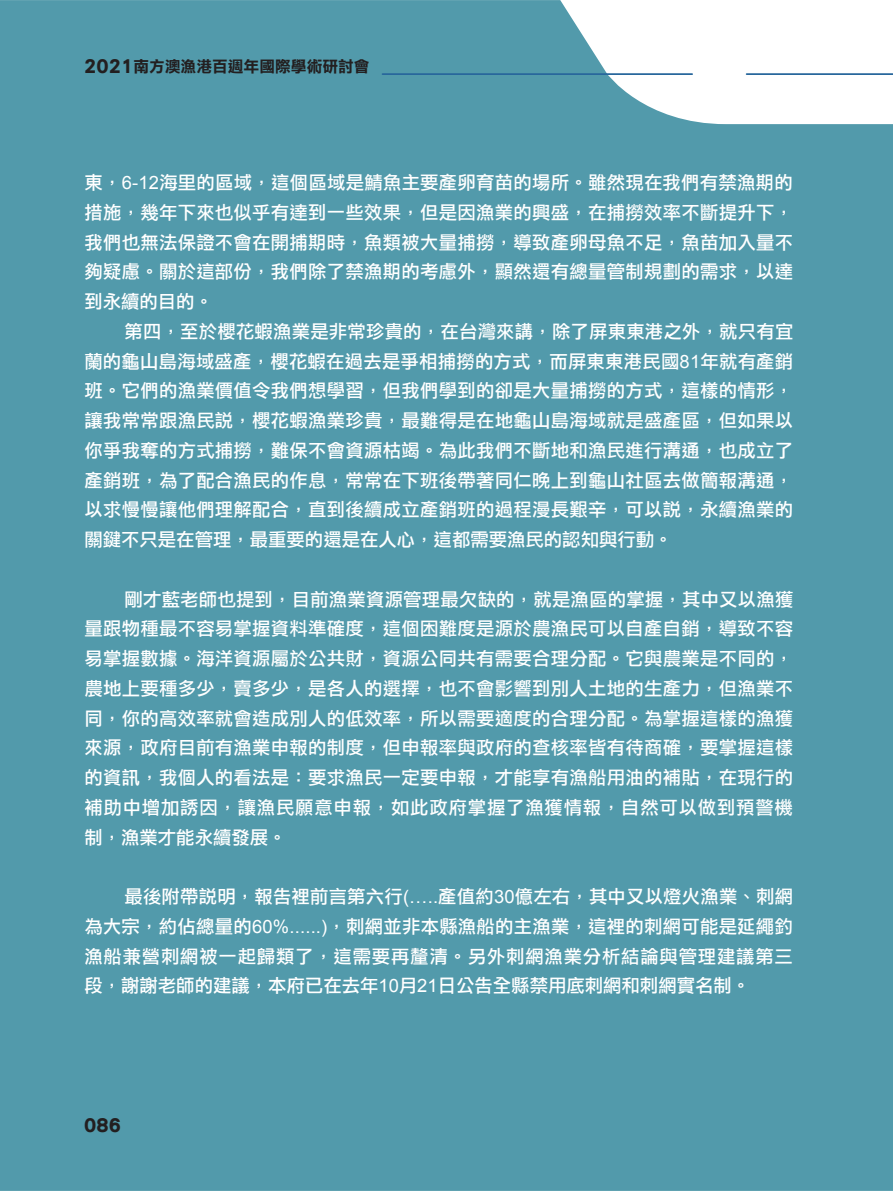
<style>
.page{position:relative;width:893px;height:1191px;background:#fff}
.page>*{position:absolute;margin:0;border:0;box-sizing:border-box;transform-origin:0 0}
.t1{font:21px "DF Li Hei Std W7";color:#231f20}
.t2{font:18.38px/29.8px "DF Li Hei Std W5";letter-spacing:.015em;color:#fff;text-align:justify}
.t3{font:15.75px "DF Li Hei Std W7";color:#231f20}
.s1{font-size:21px}
.s2{font-family:"Arial"}
.s3{font-family:"Arial";color:rgb(255 255 255/0)}
</style>
<div class="page">
<div style="left:0;top:1px;width:892px;height:1190px;background:#529aab"></div>
<hr style="left:382px;top:73px;width:310px;height:2px;background:#28679c">
<hr style="left:746px;top:73px;width:146px;height:2px;background:#28679c">
<p class="t3" style="left:84px;top:58px;width:287px"><span class="s1">2021</span>南方澳漁港百週年國際學術研討會</p>
<p class="t2" style="left:84px;top:167px;width:710px;text-align:left">東，<span class="s2">6-12</span>海里的區域，這個區域是鯖魚主要產卵育苗的場所。雖然現在我們有禁漁期的措施，幾年下來也似乎有達到一些效果，但是因漁業的興盛，在捕撈效率不斷提升下，我們也無法保證不會在開捕期時，魚類被大量捕撈，導致產卵母魚不足，魚苗加入量不夠疑慮。關於這部份，我們除了禁漁期的考慮外，顯然還有總量管制規劃的需求，以達到永續的目的。<br><span class="s3">&gt; &gt;</span> 第四，至於櫻花蝦漁業是非常珍貴的，在台灣來講，除了屏東東港之外，就只有宜蘭的龜山島海域盛產，櫻花蝦在過去是爭相捕撈的方式，而屏東東港民國<span class="s2">81</span>年就有產銷班。它們的漁業價值令我們想學習，但我們學到的卻是大量捕撈的方式，這樣的情形，讓我常常跟漁民說，櫻花蝦漁業珍貴，最難得是在地龜山島海域就是盛產區，但如果以你爭我奪的方式捕撈，難保不會資源枯竭。為此我們不斷地和漁民進行溝通，也成立了產銷班，為了配合漁民的作息，常常在下班後帶著同仁晚上到龜山社區去做簡報溝通，以求慢慢讓他們理解配合，直到後續成立產銷班的過程漫長艱辛，可以說，永續漁業的關鍵不只是在管理，最重要的還是在人心，這都需要漁民的認知與行動。</p>
<p class="t2" style="left:84px;top:584px;width:710px"><span class="s3">&gt; &gt;</span> 剛才藍老師也提到，目前漁業資源管理最欠缺的，就是漁區的掌握，其中又以漁獲量跟物種最不容易掌握資料準確度，這個困難度是源於農漁民可以自產自銷，導致不容易掌握數據。海洋資源屬於公共財，資源公同共有需要合理分配。它與農業是不同的，農地上要種多少，賣多少，是各人的選擇，也不會影響到別人土地的生產力，但漁業不同，你的高效率就會造成別人的低效率，所以需要適度的合理分配。為掌握這樣的漁獲來源，政府目前有漁業申報的制度，但申報率與政府的查核率皆有待商確，要掌握這樣的資訊，我個人的看法是：要求漁民一定要申報，才能享有漁船用油的補貼，在現行的補助中增加誘因，讓漁民願意申報，如此政府掌握了漁獲情報，自然可以做到預警機制，漁業才能永續發展。</p>
<p class="t2" style="left:84px;top:881px;width:710px"><span class="s3">&gt; &gt;</span> 最後附帶說明，報告裡前言第六行<span class="s2">(…..</span>產值約<span class="s2">30</span>億左右，其中又以燈火漁業、刺網為大宗，約佔總量的<span class="s2">60%......)</span>，刺網並非本縣漁船的主漁業，這裡的刺網可能是延繩釣漁船兼營刺網被一起歸類了，這需要再釐清。另外刺網漁業分析結論與管理建議第三段，謝謝老師的建議，本府已在去年<span class="s2">10</span>月<span class="s2">21</span>日公告全縣禁用底刺網和刺網實名制。</p>
<p class="t1" style="left:84px;top:1113px;width:39px">086</p>
</div>
